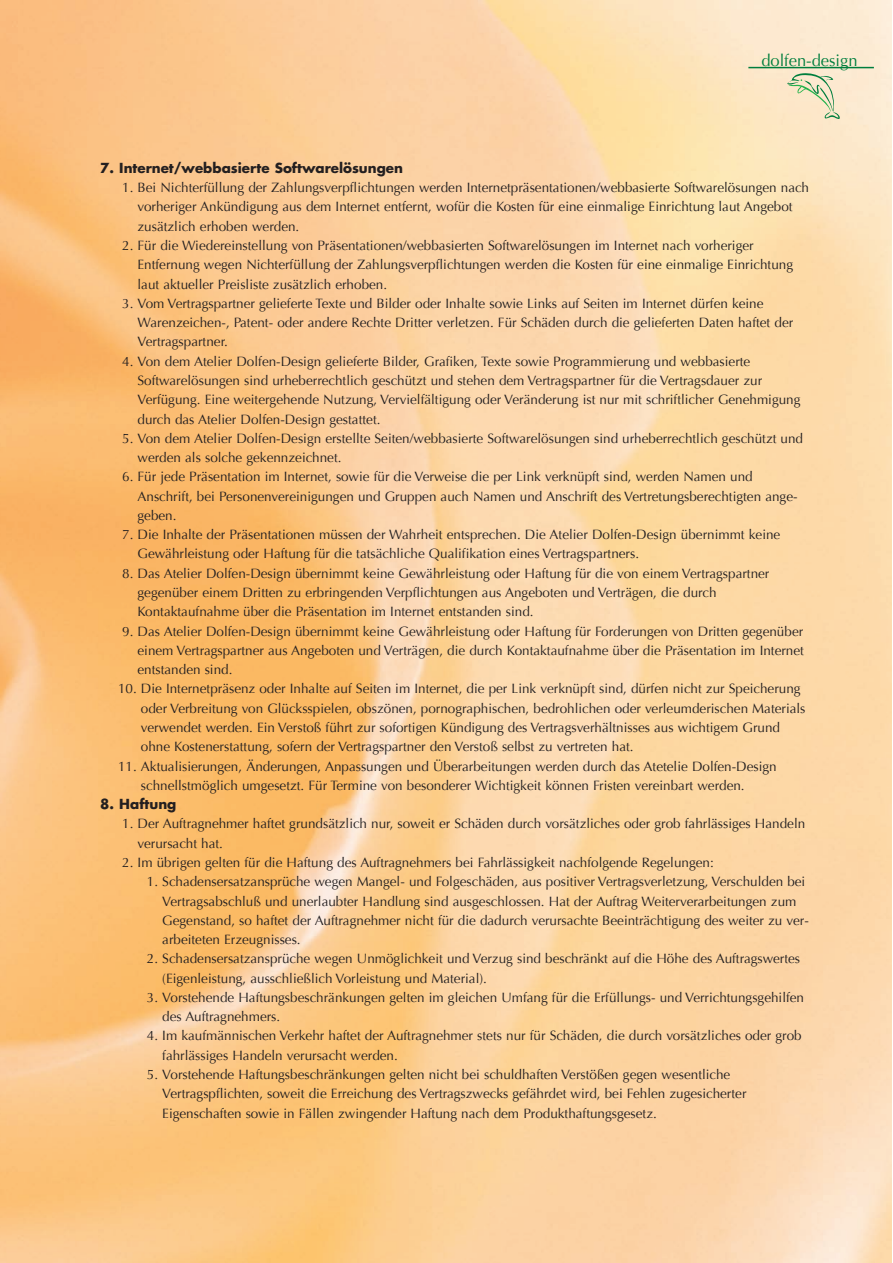
<style>
.page{position:relative;width:893px;height:1263px;background:#fff}
.page>*{position:absolute;margin:0;border:0;box-sizing:border-box;transform-origin:0 0}
.t1{font:16.5px "Optima";color:#007e3d}
.t2{font:13.5px/19.4px "Optima";color:#231f20}
.t3{font:700 13.5px "Futura";color:#231f20}
</style>
<div class="page">
<img style="left:0;top:0;width:892px;height:1263px">
<svg style="left:787px;top:73px;width:53px;height:46px;background:#dfdcbb"></svg>
<hr style="left:748px;top:67px;width:126px;height:1px;background:#007e3d">
<p class="t1" style="left:761px;top:51px;width:98px">dolfen-design</p>
<p class="t3" style="left:100px;top:162px;width:304px">7. Internet/webbasierte Softwarelösungen</p>
<p class="t2" style="left:138px;top:178px;width:673px;text-indent:-15px">1. Bei Nichterfüllung der Zahlungsverpflichtungen werden Internetpräsentationen/webbasierte Softwarelösungen nach vorheriger Ankündigung aus dem Internet entfernt, wofür die Kosten für eine einmalige Einrichtung laut Angebot zusätzlich erhoben werden.</p>
<p class="t2" style="left:138px;top:236px;width:657px;text-indent:-15px">2. Für die Wiedereinstellung von Präsentationen/webbasierten Softwarelösungen im Internet nach vorheriger<br>Entfernung wegen Nichterfüllung der Zahlungsverpflichtungen werden die Kosten für eine einmalige Einrichtung laut aktueller Preisliste zusätzlich erhoben.</p>
<p class="t2" style="left:138px;top:294px;width:657px;text-indent:-15px">3. Vom Vertragspartner gelieferte Texte und Bilder oder Inhalte sowie Links auf Seiten im Internet dürfen keine<br>Warenzeichen-, Patent- oder andere Rechte Dritter verletzen. Für Schäden durch die gelieferten Daten haftet der<br>Vertragspartner.</p>
<p class="t2" style="left:138px;top:352px;width:664px;text-indent:-15px">4. Von dem Atelier Dolfen-Design gelieferte Bilder, Grafiken, Texte sowie Programmierung und webbasierte Softwarelösungen sind urheberrechtlich geschützt und stehen dem Vertragspartner für die Vertragsdauer zur Verfügung. Eine weitergehende Nutzung, Vervielfältigung oder Veränderung ist nur mit schriftlicher Genehmigung durch das Atelier Dolfen-Design gestattet.</p>
<p class="t2" style="left:138px;top:429px;width:667px;text-indent:-15px">5. Von dem Atelier Dolfen-Design erstellte Seiten/webbasierte Softwarelösungen sind urheberrechtlich geschützt und werden als solche gekennzeichnet.</p>
<p class="t2" style="left:138px;top:467px;width:661px;text-indent:-15px">6. Für jede Präsentation im Internet, sowie für die Verweise die per Link verknüpft sind, werden Namen und<br>Anschrift, bei Personenvereinigungen und Gruppen auch Namen und Anschrift des Vertretungsberechtigten ange&shy;geben.</p>
<p class="t2" style="left:138px;top:525px;width:644px;text-indent:-15px">7. Die Inhalte der Präsentationen müssen der Wahrheit entsprechen. Die Atelier Dolfen-Design übernimmt keine<br>Gewährleistung oder Haftung für die tatsächliche Qualifikation eines Vertragspartners.</p>
<p class="t2" style="left:138px;top:564px;width:633px;text-indent:-15px">8. Das Atelier Dolfen-Design übernimmt keine Gewährleistung oder Haftung für die von einem Vertragspartner gegenüber einem Dritten zu erbringenden Verpflichtungen aus Angeboten und Verträgen, die durch<br>Kontaktaufnahme über die Präsentation im Internet entstanden sind.</p>
<p class="t2" style="left:138px;top:621px;width:668px;text-align:justify;text-indent:-15px">9. Das Atelier Dolfen-Design übernimmt keine Gewährleistung oder Haftung für Forderungen von Dritten gegenüber einem Vertragspartner aus Angeboten und Verträgen, die durch Kontaktaufnahme über die Präsentation im Internet entstanden sind.</p>
<p class="t2" style="left:141px;top:679px;width:666px;text-indent:-23px">10. Die Internetpräsenz oder Inhalte auf Seiten im Internet, die per Link verknüpft sind, dürfen nicht zur Speicherung oder Verbreitung von Glücksspielen, obszönen, pornographischen, bedrohlichen oder verleumderischen Materials verwendet werden. Ein Verstoß führt zur sofortigen Kündigung des Vertragsverhältnisses aus wichtigem Grund ohne Kostenerstattung, sofern der Vertragspartner den Verstoß selbst zu vertreten hat.</p>
<p class="t2" style="left:141px;top:756px;width:637px;text-indent:-23px">11. Aktualisierungen, Änderungen, Anpassungen und Überarbeitungen werden durch das Atetelie Dolfen-Design schnellstmöglich umgesetzt. Für Termine von besonderer Wichtigkeit können Fristen vereinbart werden.</p>
<p class="t3" style="left:100px;top:798px;width:78px">8. Haftung</p>
<p class="t2" style="left:138px;top:814px;width:669px;text-indent:-15px">1. Der Auftragnehmer haftet grundsätzlich nur, soweit er Schäden durch vorsätzliches oder grob fahrlässiges Handeln verursacht hat.</p>
<p class="t2" style="left:122px;top:853px;width:593px">2. Im übrigen gelten für die Haftung des Auftragnehmers bei Fahrlässigkeit nachfolgende Regelungen:</p>
<p class="t2" style="left:162px;top:872px;width:648px;text-indent:-15px">1. Schadensersatzansprüche wegen Mangel- und Folgeschäden, aus positiver Vertragsverletzung, Verschulden bei Vertragsabschluß und unerlaubter Handlung sind ausgeschlossen. Hat der Auftrag Weiterverarbeitungen zum Gegenstand, so haftet der Auftragnehmer nicht für die dadurch verursachte Beeinträchtigung des weiter zu ver&shy;arbeiteten Erzeugnisses.</p>
<p class="t2" style="left:162px;top:949px;width:639px;text-indent:-15px">2. Schadensersatzansprüche wegen Unmöglichkeit und Verzug sind beschränkt auf die Höhe des Auftragswertes (Eigenleistung, ausschließlich Vorleistung und Material).</p>
<p class="t2" style="left:162px;top:988px;width:643px;text-indent:-15px">3. Vorstehende Haftungsbeschränkungen gelten im gleichen Umfang für die Erfüllungs- und Verrichtungsgehilfen des Auftragnehmers.</p>
<p class="t2" style="left:162px;top:1026px;width:641px;text-indent:-15px">4. Im kaufmännischen Verkehr haftet der Auftragnehmer stets nur für Schäden, die durch vorsätzliches oder grob fahrlässiges Handeln verursacht werden.</p>
<p class="t2" style="left:162px;top:1065px;width:586px;text-indent:-15px">5. Vorstehende Haftungsbeschränkungen gelten nicht bei schuldhaften Verstößen gegen wesentliche<br>Vertragspflichten, soweit die Erreichung des Vertragszwecks gefährdet wird, bei Fehlen zugesicherter<br>Eigenschaften sowie in Fällen zwingender Haftung nach dem Produkthaftungsgesetz.</p>
</div>
